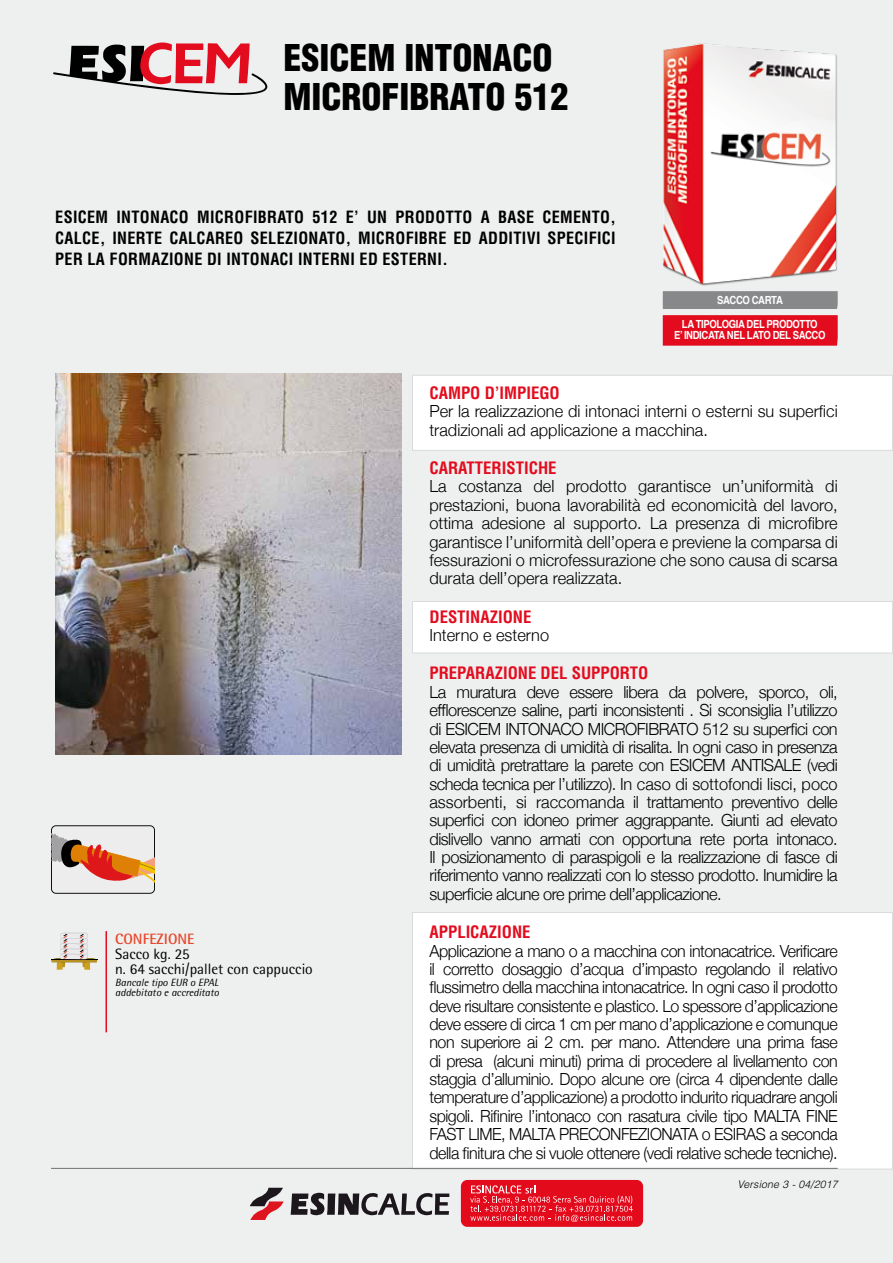
<style>
.page{position:relative;width:893px;height:1263px;background:#eeefef}
.page>*{position:absolute;margin:0;border:0;box-sizing:border-box;transform-origin:0 0}
.t1{font:900 condensed 36px/39px "Helvetica";color:#000}
.t2{font:300 16.65px/18.3px "Helvetica Neue";color:#000;text-align:justify}
.t3{font:300 16.65px/18.3px "Helvetica Neue";color:#000;text-align:justify;scale:.96 1}
.t4{font:700 condensed 16.65px "Helvetica";color:#e30c1e}
.t5{font:700 condensed 16.5px/21px "Helvetica";letter-spacing:.02em;color:#000;text-align:justify}
.t6{font:15px/15px "Rotis Semi Sans";color:#000}
.t7{font:700 15px "Rotis Semi Sans";color:#e7472b}
.t8{font:700 11.25px/24px "Helvetica";letter-spacing:-.04em;color:#fff;text-align:center;scale:.85 1}
.t9{font:italic 10.5px/10.5px "Rotis Semi Sans";color:#000}
.t10{font:italic 300 10.5px "Helvetica";letter-spacing:.02em;color:#000}
</style>
<div class="page">
<div style="left:412px;top:375px;width:481px;height:75px;background:#fff"></div>
<div style="left:412px;top:375px;width:481px;height:76px;border:1px solid #d9dadb"></div>
<div style="left:412px;top:601px;width:481px;height:52px;background:#fff"></div>
<div style="left:412px;top:601px;width:481px;height:52px;border:1px solid #d9dadb"></div>
<div style="left:412px;top:912px;width:481px;height:257px;background:#fff"></div>
<div style="left:412px;top:912px;width:481px;height:257px;border:1px solid #d9dadb"></div>
<img style="left:663px;top:43px;width:174px;height:243px">
<svg style="left:250px;top:1188px;width:34px;height:32px"></svg>
<svg style="left:291px;top:1192px;width:158px;height:24px"></svg>
<div style="left:461px;top:1180px;width:182px;height:47px;background:#e30a1c;border-radius:6px"></div>
<svg style="left:470px;top:1185px;width:163px;height:37px"></svg>
<svg style="left:53px;top:43px;width:214px;height:52px"></svg>
<div style="left:663px;top:291px;width:175px;height:18px;background:#87888a"></div>
<div style="left:663px;top:315px;width:175px;height:31px;background:#e30c1e"></div>
<div style="left:57px;top:962px;width:6px;height:8px;background:#cba11f"></div>
<div style="left:84px;top:962px;width:6px;height:8px;background:#cba11f"></div>
<svg style="left:51px;top:933px;width:46px;height:34px"></svg>
<hr style="left:106px;top:931px;width:1px;height:101px;background:#e30c1e">
<hr style="left:51px;top:1168px;width:787px;height:1px;background:#707172">
<img style="left:55px;top:374px;width:346px;height:381px">
<svg style="left:51px;top:825px;width:104px;height:69px"></svg>
<h1 class="t1" style="left:283px;top:38px;width:287px">ESICEM INTONACO<br>MICROFIBRATO 512</h1>
<p class="t5" style="left:55px;top:207px;width:562px">ESICEM INTONACO MICROFIBRATO 512 E’ UN PRODOTTO A BASE CEMENTO, CALCE, INERTE CALCAREO SELEZIONATO, MICROFIBRE ED ADDITIVI SPECIFICI PER LA FORMAZIONE DI INTONACI INTERNI ED ESTERNI.</p>
<p class="t8" style="left:682px;top:288px;width:161px">SACCO CARTA<br>LA TIPOLOGIA DEL PRODOTTO</p>
<p class="t8" style="left:674px;top:323px;width:180px">E’ INDICATA NEL LATO DEL SACCO</p>
<p class="t7" style="left:115px;top:930px;width:81px">CONFEZIONE</p>
<p class="t6" style="left:115px;top:946px;width:199px">Sacco kg. 25<br>n. 64 sacchi/pallet con cappuccio</p>
<p class="t9" style="left:115px;top:977px;width:106px">Bancale tipo EUR o EPAL addebitato e accreditato</p>
<p class="t4" style="left:429px;top:382px;width:132px">CAMPO D’IMPIEGO</p>
<p class="t2" style="left:429px;top:401px;width:410px">Per la realizzazione di intonaci interni o esterni su superfici tradizionali ad applicazione a macchina.</p>
<p class="t4" style="left:429px;top:458px;width:129px">CARATTERISTICHE</p>
<p class="t2" style="left:429px;top:476px;width:410px">La costanza del prodotto garantisce un’uniformità di prestazioni, buona lavorabilità ed economicità del lavoro, ottima adesione al supporto. La presenza di microfibre garantisce l’uniformità dell’opera e previene la comparsa di fessurazioni o microfessurazione che sono causa di scarsa durata dell’opera realizzata.</p>
<p class="t4" style="left:429px;top:606px;width:104px">DESTINAZIONE</p>
<p class="t2" style="left:429px;top:625px;width:121px">Interno e esterno</p>
<p class="t4" style="left:429px;top:663px;width:220px">PREPARAZIONE DEL SUPPORTO</p>
<p class="t2" style="left:429px;top:681px;width:410px">La muratura deve essere libera da polvere, sporco, oli, efflorescenze saline, parti inconsistenti . Si sconsiglia l’utilizzo di ESICEM INTONACO MICROFIBRATO 512 su superfici con elevata presenza di umidità di risalita. In ogni caso in presenza di umidità pretrattare la parete con ESICEM ANTISALE (vedi scheda tecnica per l’utilizzo). In caso di sottofondi lisci, poco assorbenti, si raccomanda il trattamento preventivo delle superfici con idoneo primer aggrappante. Giunti ad elevato dislivello vanno armati con opportuna rete porta intonaco.<br>Il posizionamento di paraspigoli e la realizzazione di fasce di riferimento vanno realizzati con lo stesso prodotto. Inumidire la superficie alcune ore prime dell’applicazione.</p>
<p class="t4" style="left:429px;top:922px;width:103px">APPLICAZIONE</p>
<p class="t3" style="left:429px;top:940px;width:427px">Applicazione a mano o a macchina con intonacatrice. Verificare il corretto dosaggio d’acqua d’impasto regolando il relativo flussimetro della macchina intonacatrice. In ogni caso il prodotto deve risultare consistente e plastico. Lo spessore d’applicazione deve essere di circa 1 cm per mano d’applicazione e comunque non superiore ai 2 cm. per mano. Attendere una prima fase di presa (alcuni minuti) prima di procedere al livellamento con staggia d’alluminio. Dopo alcune ore (circa 4 dipendente dalle temperature d’applicazione) a prodotto indurito riquadrare angoli spigoli. Rifinire l’intonaco con rasatura civile tipo MALTA FINE FAST LIME, MALTA PRECONFEZIONATA o ESIRAS a seconda della finitura che si vuole ottenere (vedi relative schede tecniche).</p>
<p class="t10" style="left:737px;top:1178px;width:102px">Versione 3 - 04/2017</p>
</div>
